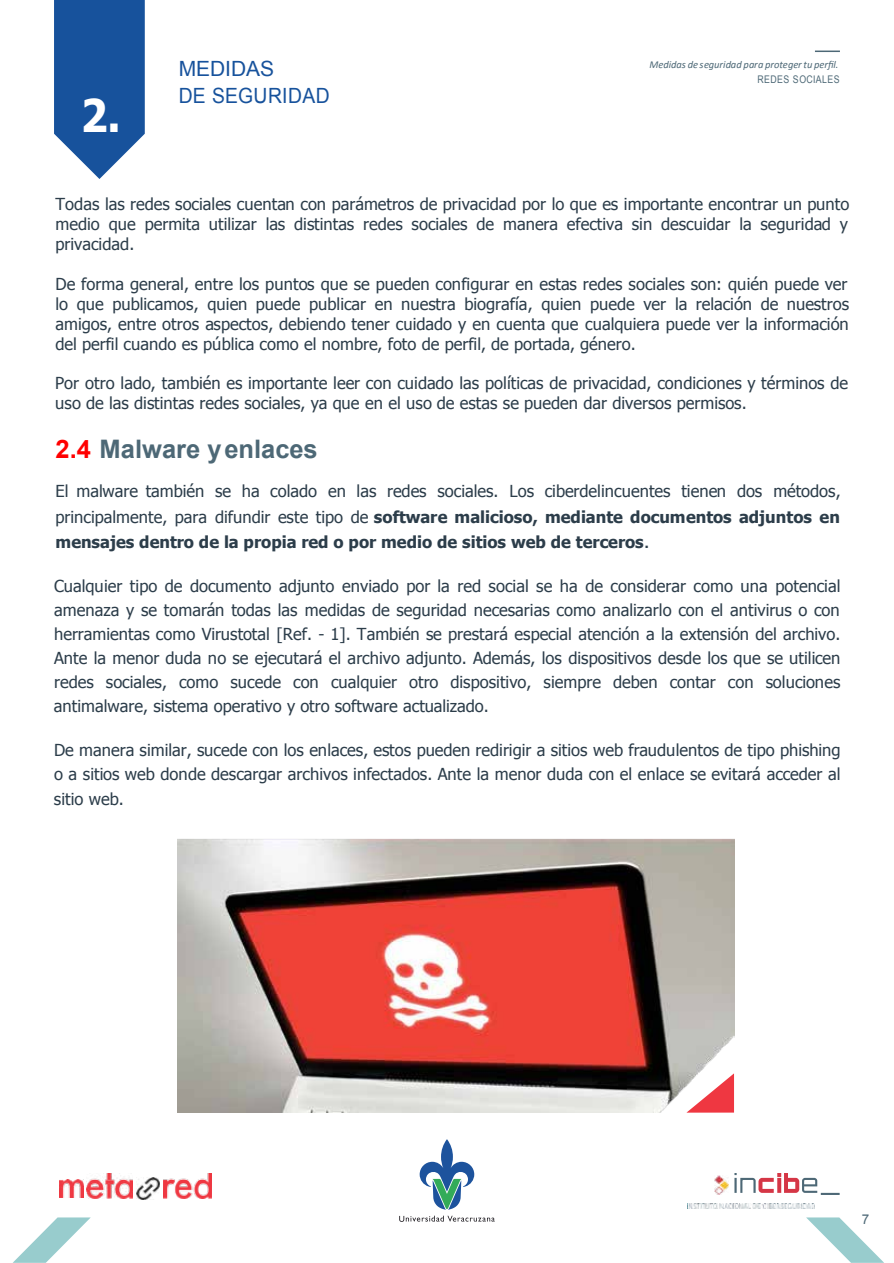
<style>
.page{position:relative;width:894px;height:1263px;background:#fff}
.page>*{position:absolute;margin:0;border:0;box-sizing:border-box;transform-origin:0 0}
.t1{font:700 45px "Tahoma";color:#fff;scale:.93 1}
.t2{font:700 25.5px "Arial";color:#4d6876}
.t3{font:21px/26.7px "Arial";letter-spacing:.01em;color:#17529c}
.t4{font:16.5px/20px "Tahoma";color:#2c3d4a;text-align:justify}
.t5{font:13.5px "Arial";color:#4d6876}
.t6{font:italic 10.5px "Calibri";letter-spacing:-.015em;color:#4d6876}
.t7{font:10.5px "Arial";letter-spacing:.045em;color:#4d6876;scale:.83 1}
.s1{color:#f00}
.s2{font-weight:700}
.s3{font-family:"Arial";font-weight:700}
</style>
<div class="page">
<svg style="left:13px;top:1217px;width:78px;height:46px"></svg>
<svg style="left:806px;top:1217px;width:77px;height:46px"></svg>
<img style="left:687px;top:1204px;width:127px;height:5px">
<img style="left:137px;top:1178px;width:22px;height:22px">
<img style="left:86px;top:1174px;width:47px;height:24px">
<img style="left:163px;top:1174px;width:49px;height:24px">
<img style="left:60px;top:1180px;width:24px;height:18px">
<img style="left:714px;top:1176px;width:14px;height:19px">
<svg style="left:734px;top:1173px;width:105px;height:22px"></svg>
<img style="left:177px;top:838px;width:557px;height:275px">
<svg style="left:815px;top:51px;width:24px;height:1px"></svg>
<svg style="left:54px;top:0;width:91px;height:179px;background:#3468a8"></svg>
<svg style="left:419px;top:1139px;width:55px;height:71px"></svg>
<svg style="left:399px;top:1216px;width:95px;height:6px"></svg>
<h1 class="t1" style="left:81px;top:84px;width:44px">2.</h1>
<p class="t3" style="left:179px;top:56px;width:152px">MEDIDAS<br>DE SEGURIDAD</p>
<p class="t6" style="left:649px;top:57px;width:190px">Medidas de seguridad para proteger tu perfil.</p>
<p class="t7" style="left:757px;top:72px;width:101px">REDES SOCIALES</p>
<p class="t4" style="left:55px;top:193px;width:795px">Todas las redes sociales cuentan con parámetros de privacidad por lo que es importante encontrar un punto medio que permita utilizar las distintas redes sociales de manera efectiva sin descuidar la seguridad y privacidad.</p>
<p class="t4" style="left:55px;top:273px;width:795px">De forma general, entre los puntos que se pueden configurar en estas redes sociales son: quién puede ver lo que publicamos, quien puede publicar en nuestra biografía, quien puede ver la relación de nuestros amigos, entre otros aspectos, debiendo tener cuidado y en cuenta que cualquiera puede ver la información del perfil cuando es pública como el nombre, foto de perfil, de portada, género.</p>
<p class="t4" style="left:55px;top:373px;width:794px">Por otro lado, también es importante leer con cuidado las políticas de privacidad, condiciones y términos de uso de las distintas redes sociales, ya que en el uso de estas se pueden dar diversos permisos.</p>
<h2 class="t2" style="left:56px;top:432px;width:263px"><span class="s1">2.4</span> Malware yenlaces</h2>
<p class="t4" style="left:55px;top:478px;width:786px;line-height:25.2px">El malware también se ha colado en las redes sociales. Los ciberdelincuentes tienen dos métodos, principalmente, para difundir este tipo de <span class="s2">software malicioso, mediante documentos adjuntos en mensajes dentro de la propia red o por medio de sitios web de terceros</span><span class="s3">.</span></p>
<p class="t4" style="left:54px;top:574px;width:787px;line-height:24px">Cualquier tipo de documento adjunto enviado por la red social se ha de considerar como una potencial amenaza y se tomarán todas las medidas de seguridad necesarias como analizarlo con el antivirus o con herramientas como Virustotal [Ref. - 1]. También se prestará especial atención a la extensión del archivo.<br>Ante la menor duda no se ejecutará el archivo adjunto. Además, los dispositivos desde los que se utilicen redes sociales, como sucede con cualquier otro dispositivo, siempre deben contar con soluciones antimalware, sistema operativo y otro software actualizado.</p>
<p class="t4" style="left:54px;top:737px;width:787px;line-height:24.6px">De manera similar, sucede con los enlaces, estos pueden redirigir a sitios web fraudulentos de tipo phishing o a sitios web donde descargar archivos infectados. Ante la menor duda con el enlace se evitará acceder al sitio web.</p>
<p class="t5" style="left:861px;top:1210px;width:9px">7</p>
</div>
